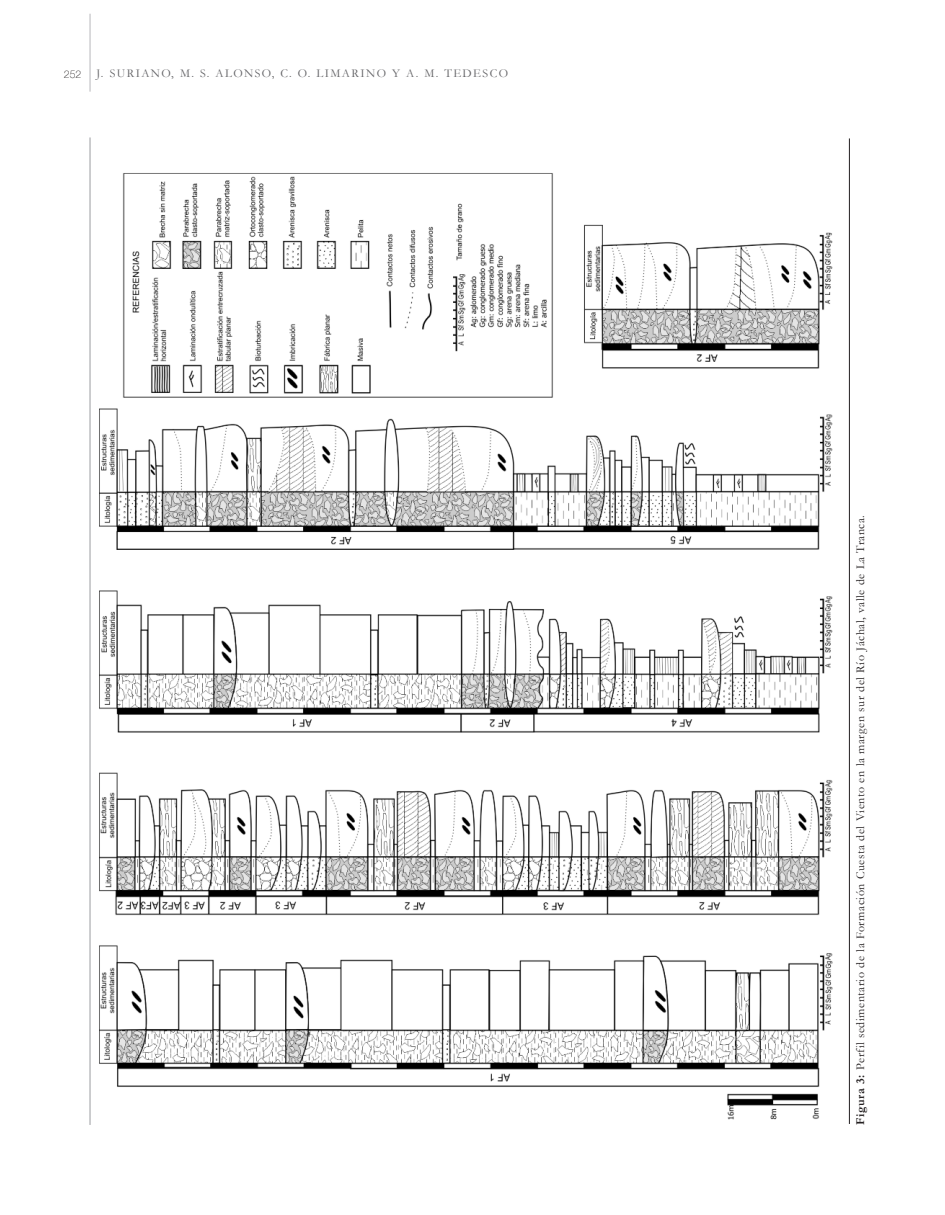
<style>
.page{position:relative;width:945px;height:1215px;background:#fff}
.page>*{position:absolute;margin:0;border:0;box-sizing:border-box;transform-origin:0 0}
.t1{font:12px "Garamond";letter-spacing:.045em;color:#231f20}
.t2{font:12px "Garamond";letter-spacing:.115em;color:#636366}
.t3{font:100 10.5px "Helvetica Neue";color:#231f20}
.s1{font-weight:700}
</style>
<div class="page">
<hr style="left:90px;top:14px;width:1px;height:78px;background:#b7b8bb">
<img style="left:99px;top:173px;width:734px;height:947px">
<hr style="left:89px;top:137px;width:2px;height:988px;background:#bcbdc0">
<hr style="left:849px;top:138px;width:1px;height:986px;background:#231f20">
<p class="t3" style="left:64px;top:69px;width:19px">252</p>
<p class="t2" style="left:97px;top:67px;width:413px">J. SURIANO, M. S. ALONSO, C. O. LIMARINO Y A. M. TEDESCO</p>
<p class="t1" style="left:854px;top:1125px;width:611px;rotate:-90deg"><span class="s1">Figura 3:</span> Perfil sedimentario de la Formación Cuesta del Viento en la margen sur del Río Jáchal, valle de La Tranca.</p>
</div>
